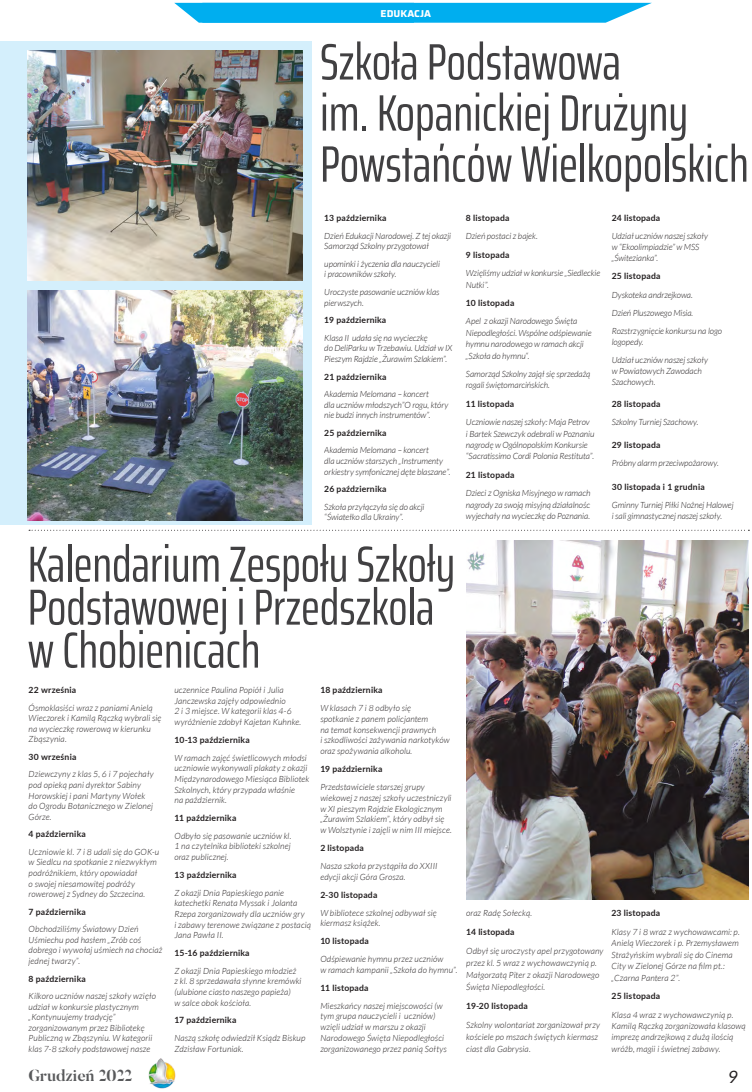
<style>
.page{position:relative;width:752px;height:1092px;background:#fff}
.page>*{position:absolute;margin:0;border:0;box-sizing:border-box;transform-origin:0 0}
.t1{font:extra-condensed 51.2px/51px "Saira";color:#414042}
.t2{font:extra-condensed 50.7px/43px "Saira";color:#414042}
.t3{font:italic 17px "Lato";color:#231f20}
.t4{font:700 16px "Butler Stencil";color:#58595b}
.t5{font:700 10px "Saira";color:#fff}
.t6{font:italic 300 8.6px/10.6px "Lato";letter-spacing:.01em;color:#231f20}
.t7{font:italic 300 8.6px/10.6px "Lato";letter-spacing:-.01em;color:#231f20}
.t8{font:700 8.6px "Lato";letter-spacing:.02em;color:#231f20}
</style>
<div class="page">
<img style="left:148px;top:1058px;width:28px;height:31px">
<div style="left:0;top:41px;width:311px;height:483px;background:#d4effc"></div>
<img style="left:28px;top:50px;width:274px;height:231px">
<img style="left:28px;top:290px;width:274px;height:230px">
<svg style="left:29px;top:529px;width:720px;height:1px"></svg>
<img style="left:466px;top:540px;width:282px;height:359px">
<svg style="left:174px;top:3px;width:477px;height:20px;background:#15b4f0"></svg>
<p class="t5" style="left:380px;top:6px;width:8px">EDUKACJA</p>
<h1 class="t1" style="left:320px;top:35px;width:430px">Szkoła Podstawowa<br>im. Kopanickiej Drużyny<br>Powstańców Wielkopolskich</h1>
<p class="t8" style="left:324px;top:211px;width:64px">13 października</p>
<p class="t7" style="left:324px;top:230px;width:128px">Dzień Edukacji Narodowej. Z tej okazji<br>Samorząd Szkolny przygotował</p>
<p class="t6" style="left:324px;top:259px;width:117px">upominki i życzenia dla nauczycieli i pracowników szkoły.</p>
<p class="t6" style="left:324px;top:287px;width:117px">Uroczyste pasowanie uczniów klas pierwszych.</p>
<p class="t8" style="left:324px;top:314px;width:63px">19 października</p>
<p class="t7" style="left:324px;top:332px;width:129px">Klasa II udała się na wycieczkę<br>do DeliParku w Trzebawiu. Udział w IX<br>Pieszym Rajdzie „Żurawim Szlakiem”.</p>
<p class="t8" style="left:324px;top:370px;width:64px">21 października</p>
<p class="t6" style="left:324px;top:389px;width:126px">Akademia Melomana – koncert<br>dla uczniów młodszych”O rogu, który nie budzi innych instrumentów”.</p>
<p class="t8" style="left:324px;top:426px;width:64px">25 października</p>
<p class="t6" style="left:324px;top:445px;width:128px">Akademia Melomana – koncert<br>dla uczniów starszych „Instrumenty orkiestry symfonicznej dęte blaszane”.</p>
<p class="t8" style="left:324px;top:482px;width:64px">26 października</p>
<p class="t7" style="left:324px;top:501px;width:102px">Szkoła przyłączyła się do akcji “Światełko dla Ukrainy”.</p>
<p class="t8" style="left:465px;top:211px;width:45px">8 listopada</p>
<p class="t7" style="left:465px;top:231px;width:73px">Dzień postaci z bajek.</p>
<p class="t8" style="left:465px;top:248px;width:45px">9 listopada</p>
<p class="t7" style="left:465px;top:268px;width:136px;line-height:11.4px">Wzięliśmy udział w konkursie „Siedleckie<br>Nutki”.</p>
<p class="t8" style="left:465px;top:296px;width:50px">10 listopada</p>
<p class="t6" style="left:465px;top:316px;width:127px;line-height:11.4px">Apel z okazji Narodowego Święta<br>Niepodległości. Wspólne odśpiewanie hymnu narodowego w ramach akcji „Szkoła do hymnu“.</p>
<p class="t6" style="left:465px;top:368px;width:126px;line-height:11.4px">Samorząd Szkolny zajął się sprzedażą rogali świętomarcińskich.</p>
<p class="t8" style="left:465px;top:397px;width:50px">11 listopada</p>
<p class="t7" style="left:465px;top:416px;width:130px;line-height:11.4px">Uczniowie naszej szkoły: Maja Petrov<br>i Bartek Szewczyk odebrali w Poznaniu nagrodę w Ogólnopolskim Konkursie “Sacratissimo Cordi Polonia Restituta”.</p>
<p class="t8" style="left:465px;top:468px;width:50px">21 listopada</p>
<p class="t6" style="left:465px;top:487px;width:126px;line-height:11.4px;text-align:justify">Dzieci z Ogniska Misyjnego w ramach nagrody za swoją misyjną działalnośc wyjechały na wycieczkę do Poznania.</p>
<p class="t8" style="left:611px;top:211px;width:50px">24 listopada</p>
<p class="t7" style="left:611px;top:231px;width:98px;line-height:11.1px">Udział uczniów naszej szkoły w “Ekoolimpiadzie” w MSS „Świtezianka”.</p>
<p class="t8" style="left:611px;top:270px;width:50px">25 listopada</p>
<p class="t7" style="left:611px;top:286px;width:112px;line-height:18.1px">Dyskoteka andrzejkowa.<br>Dzień Pluszowego Misia.<br>Rozstrzygnięcie konkursu na logo</p>
<p class="t6" style="left:611px;top:333px;width:98px;line-height:18.1px">logopedy.<br>Udział uczniów naszej szkoły</p>
<p class="t6" style="left:611px;top:366px;width:91px;line-height:11.1px">w Powiatowych Zawodach<br>Szachowych.</p>
<p class="t8" style="left:611px;top:398px;width:50px">28 listopada</p>
<p class="t7" style="left:611px;top:417px;width:88px">Szkolny Turniej Szachowy.</p>
<p class="t8" style="left:611px;top:438px;width:50px">29 listopada</p>
<p class="t6" style="left:611px;top:457px;width:108px">Próbny alarm przeciwpożarowy.</p>
<p class="t8" style="left:611px;top:480px;width:94px">30 listopada i 1 grudnia</p>
<p class="t7" style="left:611px;top:499px;width:123px;line-height:11.1px">Gminny Turniej Piłki Nożnej Halowej i sali gimnastycznej naszej szkoły.</p>
<h2 class="t2" style="left:28px;top:541px;width:429px">Kalendarium Zespołu Szkoły<br>Podstawowej i Przedszkola w Chobienicach</h2>
<p class="t8" style="left:29px;top:683px;width:49px">22 września</p>
<p class="t6" style="left:29px;top:702px;width:134px">Ósmoklasiści wraz z paniami Anielą<br>Wieczorek i Kamilą Rączką wybrali się na wycieczkę rowerową w kierunku<br>Zbąszynia.</p>
<p class="t8" style="left:29px;top:750px;width:49px">30 września</p>
<p class="t6" style="left:29px;top:769px;width:126px">Dziewczyny z klas 5, 6 i 7 pojechały pod opieką pani dyrektor Sabiny<br>Horowskiej i pani Martyny Wołek do Ogrodu Botanicznego w Zielonej<br>Górze.</p>
<p class="t8" style="left:29px;top:827px;width:59px">4 października</p>
<p class="t6" style="left:29px;top:846px;width:132px">Uczniowie kl. 7 i 8 udali się do GOK-u w Siedlcu na spotkanie z niezwykłym podróżnikiem, który opowiadał<br>o swojej niesamowitej podróży rowerowej z Sydney do Szczecina.</p>
<p class="t8" style="left:29px;top:905px;width:59px">7 października</p>
<p class="t6" style="left:29px;top:924px;width:135px">Obchodziliśmy Światowy Dzień<br>Uśmiechu pod hasłem „Zrób coś dobrego i wywołaj uśmiech na chociaż jednej twarzy”.</p>
<p class="t8" style="left:29px;top:972px;width:59px">8 października</p>
<p class="t6" style="left:29px;top:990px;width:129px">Kilkoro uczniów naszej szkoły wzięło udział w konkursie plastycznym „Kontynuujemy tradycję” zorganizowanym przez Bibliotekę Publiczną w Zbąszyniu. W kategorii klas 7-8 szkoły podstawowej nasze</p>
<p class="t8" style="left:320px;top:683px;width:64px">18 października</p>
<p class="t6" style="left:320px;top:702px;width:131px">W klasach 7 i 8 odbyło się<br>spotkanie z panem policjantem<br>na temat konsekwencji prawnych<br>i szkodliwości zażywania narkotyków oraz spożywania alkoholu.</p>
<p class="t8" style="left:320px;top:762px;width:63px">19 października</p>
<p class="t6" style="left:320px;top:781px;width:133px">Przedstawiciele starszej grupy wiekowej z naszej szkoły uczestniczyli w XI pieszym Rajdzie Ekologicznym „Żurawim Szlakiem”, który odbył się w Wolsztynie i zajęli w nim III miejsce.</p>
<p class="t8" style="left:320px;top:841px;width:45px">2 listopada</p>
<p class="t6" style="left:320px;top:860px;width:118px">Nasza szkoła przystąpiła do XXIII edycji akcji Góra Grosza.</p>
<p class="t8" style="left:320px;top:888px;width:58px">2-30 listopada</p>
<p class="t6" style="left:320px;top:907px;width:118px">W bibliotece szkolnej odbywał się kiermasz książek.</p>
<p class="t8" style="left:320px;top:934px;width:50px">10 listopada</p>
<p class="t6" style="left:320px;top:953px;width:138px">Odśpiewanie hymnu przez uczniów<br>w ramach kampanii „Szkoła do hymnu”.</p>
<p class="t8" style="left:320px;top:981px;width:50px">11 listopada</p>
<p class="t6" style="left:320px;top:1000px;width:128px">Mieszkańcy naszej miejscowości (w tym grupa nauczycieli i uczniów) wzięli udział w marszu z okazji Narodowego Święta Niepodległości zorganizowanego przez panią Sołtys</p>
<p class="t6" style="left:174px;top:685px;width:128px">uczennice Paulina Popiół i Julia Janczewska zajęły odpowiednio<br>2 i 3 miejsce. W kategorii klas 4-6 wyróżnienie zdobył Kajetan Kuhnke.</p>
<p class="t8" style="left:174px;top:733px;width:77px">10-13 października</p>
<p class="t6" style="left:174px;top:752px;width:136px">W ramach zajęć świetlicowych młodsi uczniowie wykonywali plakaty z okazji Międzynarodowego Miesiąca Bibliotek Szkolnych, który przypada właśnie<br>na październik.</p>
<p class="t8" style="left:174px;top:811px;width:63px">11 października</p>
<p class="t6" style="left:174px;top:830px;width:118px;text-align:justify">Odbyło się pasowanie uczniów kl.<br>1 na czytelnika biblioteki szkolnej oraz publicznej.</p>
<p class="t8" style="left:174px;top:868px;width:64px">13 października</p>
<p class="t6" style="left:174px;top:887px;width:138px">Z okazji Dnia Papieskiego panie katechetki Renata Myssak i Jolanta<br>Rzepa zorganizowały dla uczniów gry<br>i zabawy terenowe związane z postacią<br>Jana Pawła II.</p>
<p class="t8" style="left:174px;top:946px;width:77px">15-16 października</p>
<p class="t6" style="left:174px;top:965px;width:128px">Z okazji Dnia Papieskiego młodzież z kl. 8 sprzedawała słynne kremówki (ulubione ciasto naszego papieża)<br>w salce obok kościoła.</p>
<p class="t8" style="left:174px;top:1013px;width:63px">17 października</p>
<p class="t6" style="left:174px;top:1032px;width:132px">Naszą szkołę odwiedził Ksiądz Biskup<br>Zdzisław Fortuniak.</p>
<p class="t8" style="left:611px;top:906px;width:50px">23 listopada</p>
<p class="t6" style="left:611px;top:926px;width:130px;line-height:11.5px">Klasy 7 i 8 wraz z wychowawcami: p.<br>Anielą Wieczorek i p. Przemysławem<br>Strażyńskim wybrali się do Cinema<br>City w Zielonej Górze na film pt.: „Czarna Pantera 2”.</p>
<p class="t8" style="left:611px;top:989px;width:50px">25 listopada</p>
<p class="t6" style="left:611px;top:1008px;width:136px;line-height:11.5px">Klasa 4 wraz z wychowawczynią p.<br>Kamilą Rączką zorganizowała klasową imprezę andrzejkową z dużą ilością wróżb, magii i świetnej zabawy.</p>
<p class="t6" style="left:466px;top:908px;width:67px">oraz Radę Sołecką.</p>
<p class="t8" style="left:466px;top:925px;width:50px">14 listopada</p>
<p class="t6" style="left:466px;top:945px;width:139px;line-height:12px">Odbył się uroczysty apel przygotowany przez kl. 5 wraz z wychowawczynią p.<br>Małgorzatą Piter z okazji Narodowego Święta Niepodległości.</p>
<p class="t8" style="left:466px;top:999px;width:63px">19-20 listopada</p>
<p class="t6" style="left:466px;top:1019px;width:135px;line-height:12px">Szkolny wolontariat zorganizował przy kościele po mszach świętych kiermasz ciast dla Gabrysia.</p>
<h3 class="t4" style="left:28px;top:1065px;width:106px">Grudzień 2022</h3>
<h3 class="t3" style="left:727px;top:1067px;width:11px">9</h3>
</div>
